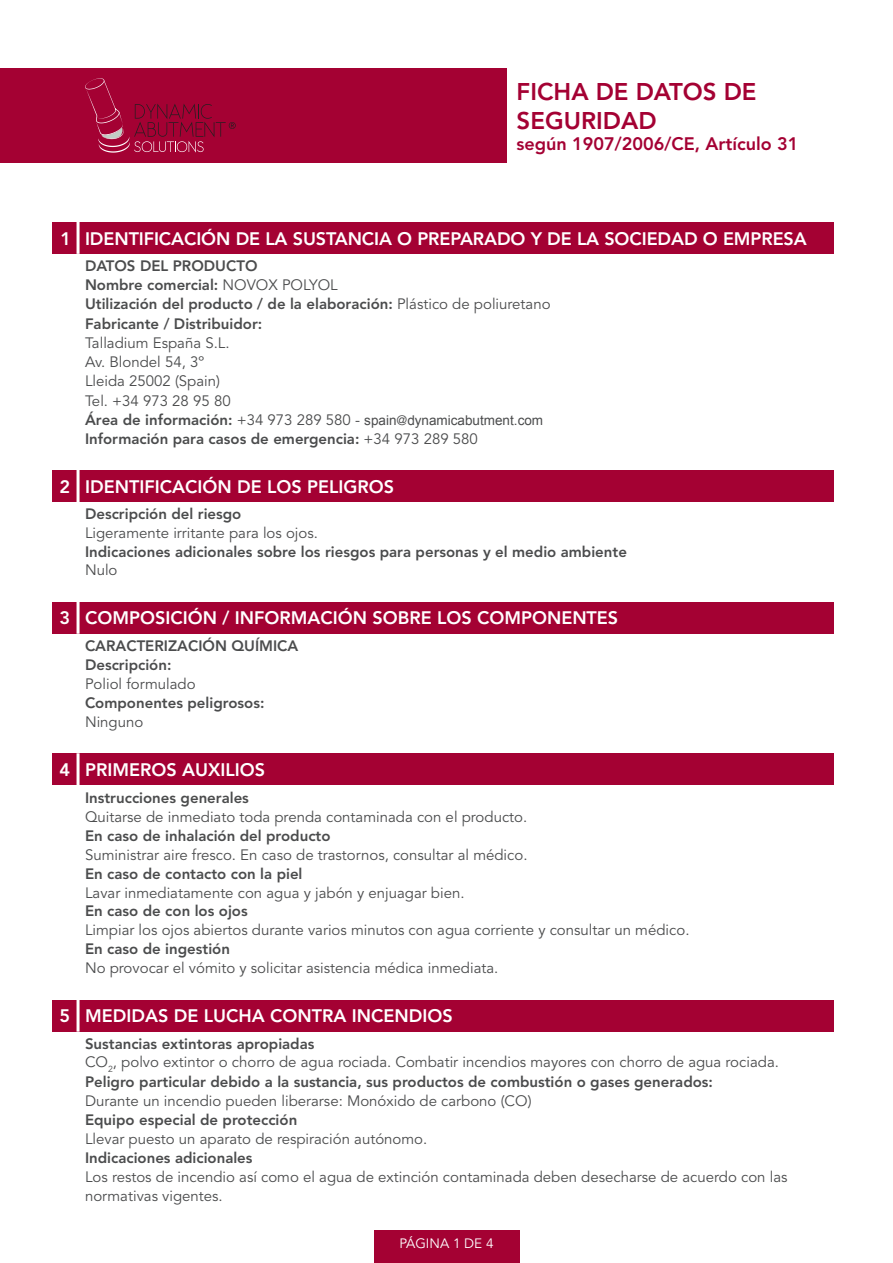
<style>
.page{position:relative;width:893px;height:1263px;background:#fff}
.page>*{position:absolute;margin:0;border:0;box-sizing:border-box;transform-origin:0 0}
.t1{font:800 24px/28.8px "Avenir LT Std";color:#a40133}
.t2{font:800 18px "Avenir LT Std";color:#fff}
.t3{font:800 18px "Avenir LT Std";color:#a40133}
.t4{font:15px/18.9px "Avenir LT Std";color:#4b4c4d}
.t5{font:800 15px/19px "Avenir LT Std";color:#4b4c4d}
.t6{font:13.5px "Arial";color:#4b4c4d}
.t7{font:13.5px "Avenir LT Std";color:#fff}
.s1{font-weight:800}
.s2{font-family:"Avenir LT Std";font-weight:800;font-size:15px}
.s3{font-family:"Avenir LT Std";font-size:15px}
.s4{font-family:"Avenir LT Std"}
.s5{font-weight:400}
</style>
<div class="page">
<div style="left:374px;top:1230px;width:145px;height:33px;background:#a40133"></div>
<div style="left:0;top:68px;width:506px;height:95px;background:#a40133"></div>
<div style="left:52px;top:222px;width:781px;height:32px;background:#a40133"></div>
<hr style="left:77px;top:222px;width:3px;height:32px;background:#fff">
<div style="left:52px;top:470px;width:781px;height:32px;background:#a40133"></div>
<hr style="left:77px;top:470px;width:3px;height:32px;background:#fff">
<div style="left:52px;top:602px;width:781px;height:32px;background:#a40133"></div>
<hr style="left:77px;top:601px;width:3px;height:33px;background:#fff">
<div style="left:52px;top:753px;width:781px;height:32px;background:#a40133"></div>
<hr style="left:77px;top:753px;width:3px;height:32px;background:#fff">
<div style="left:52px;top:999px;width:781px;height:32px;background:#a40133"></div>
<hr style="left:77px;top:999px;width:3px;height:33px;background:#fff">
<svg style="left:85px;top:78px;width:151px;height:75px"></svg>
<p class="t1" style="left:517px;top:77px;width:241px">FICHA DE DATOS DE<br>SEGURIDAD</p>
<p class="t3" style="left:517px;top:133px;width:283px">según 1907/2006/CE, Artículo 31</p>
<p class="t2" style="left:60px;top:228px;width:12px">1</p>
<p class="t2" style="left:60px;top:476px;width:12px">2</p>
<p class="t2" style="left:60px;top:608px;width:12px">3</p>
<p class="t2" style="left:60px;top:759px;width:12px">4</p>
<p class="t2" style="left:60px;top:1005px;width:12px">5</p>
<p class="t2" style="left:85px;top:228px;width:723px">IDENTIFICACIÓN DE LA SUSTANCIA O PREPARADO Y DE LA SOCIEDAD O EMPRESA</p>
<p class="t4" style="left:85px;top:257px;width:467px"><span class="s1">DATOS DEL PRODUCTO<br>Nombre comercial:</span> NOVOX POLYOL<br><span class="s1">Utilización del producto / de la elaboración:</span> Plástico de poliuretano<br><span class="s1">Fabricante / Distribuidor:<br></span>Talladium España S.L.<br>Av. Blondel 54, 3º<br>Lleida 25002 (Spain)<br>Tel. +34 973 28 95 80</p>
<p class="t6" style="left:85px;top:411px;width:460px"><span class="s2">Área de información:</span> <span class="s3">+34 973 289 580 -</span> spain<span class="s4">@</span>dynamicabutment.com</p>
<p class="t5" style="left:85px;top:429px;width:394px">Información para casos de emergencia: <span class="s5">+34 973 289 580</span></p>
<p class="t2" style="left:85px;top:476px;width:310px">IDENTIFICACIÓN DE LOS PELIGROS</p>
<p class="t5" style="left:85px;top:505px;width:543px">Descripción del riesgo<br><span class="s5">Ligeramente irritante para los ojos.<br></span>Indicaciones adicionales sobre los riesgos para personas y el medio ambiente <span class="s5">Nulo</span></p>
<p class="t2" style="left:85px;top:608px;width:535px">COMPOSICIÓN / INFORMACIÓN SOBRE LOS COMPONENTES</p>
<p class="t5" style="left:85px;top:636px;width:215px">CARACTERIZACIÓN QUÍMICA<br>Descripción:<br><span class="s5">Poliol formulado<br></span>Componentes peligrosos:<br><span class="s5">Ninguno</span></p>
<p class="t2" style="left:85px;top:759px;width:182px">PRIMEROS AUXILIOS</p>
<p class="t4" style="left:85px;top:789px;width:606px"><span class="s1">Instrucciones generales<br></span>Quitarse de inmediato toda prenda contaminada con el producto.<br><span class="s1">En caso de inhalación del producto<br></span>Suministrar aire fresco. En caso de trastornos, consultar al médico.<br><span class="s1">En caso de contacto con la piel<br></span>Lavar inmediatamente con agua y jabón y enjuagar bien.<br><span class="s1">En caso de con los ojos<br></span>Limpiar los ojos abiertos durante varios minutos con agua corriente y consultar un médico.<br><span class="s1">En caso de ingestión<br></span>No provocar el vómito y solicitar asistencia médica inmediata.</p>
<p class="t2" style="left:85px;top:1005px;width:369px">MEDIDAS DE LUCHA CONTRA INCENDIOS</p>
<p class="t4" style="left:85px;top:1035px;width:695px;line-height:18.1px"><span class="s1">Sustancias extintoras apropiadas<br></span>CO<sub>2</sub>, polvo extintor o chorro de agua rociada. Combatir incendios mayores con chorro de agua rociada.</p>
<p class="t4" style="left:85px;top:1073px;width:704px"><span class="s1">Peligro particular debido a la sustancia, sus productos de combustión o gases generados:<br></span>Durante un incendio pueden liberarse: Monóxido de carbono (CO)<br><span class="s1">Equipo especial de protección<br></span>Llevar puesto un aparato de respiración autónomo.<br><span class="s1">Indicaciones adicionales<br></span>Los restos de incendio así como el agua de extinción contaminada deben desecharse de acuerdo con las normativas vigentes.</p>
<p class="t7" style="left:399px;top:1235px;width:96px">PÁGINA 1 DE 4</p>
</div>
